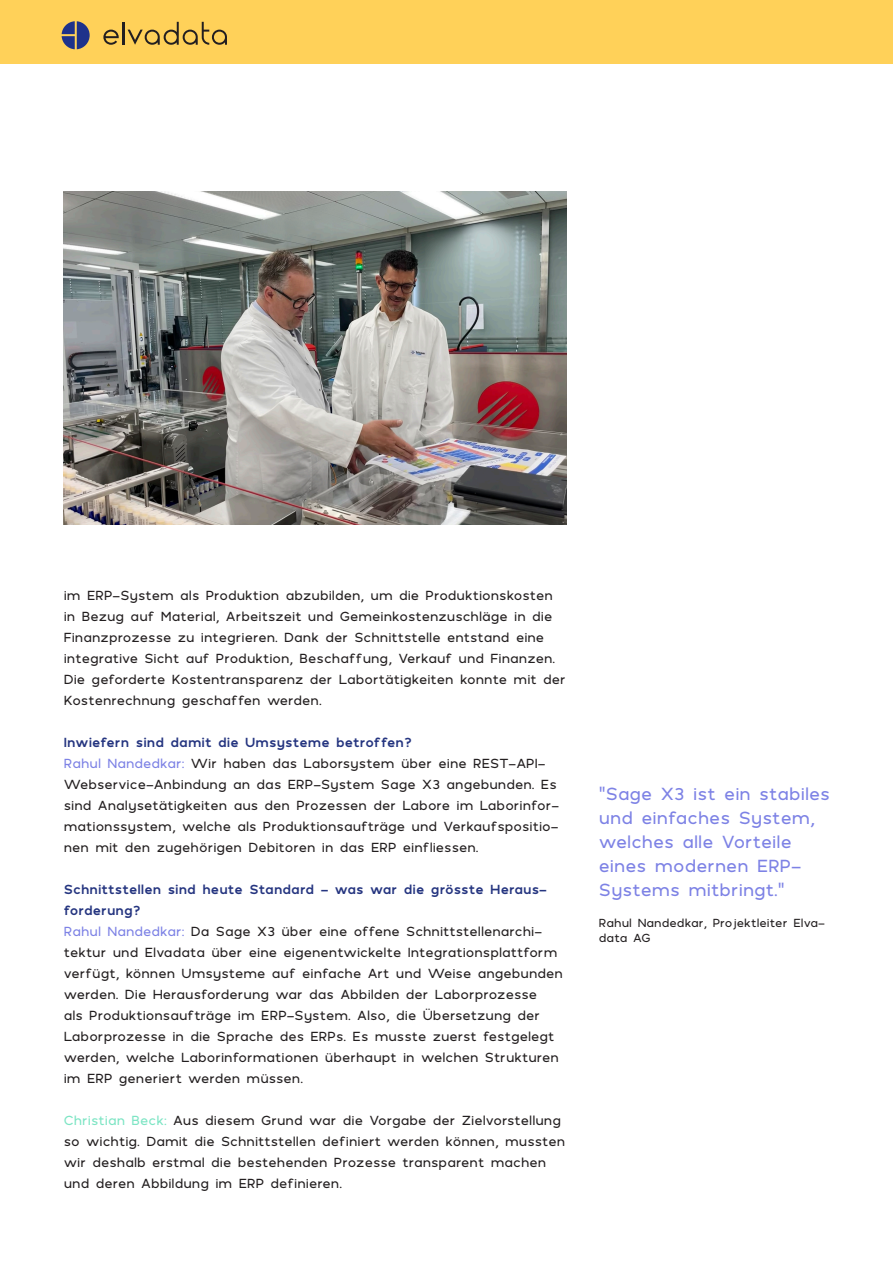
<style>
.page{position:relative;width:893px;height:1263px;background:#fff}
.page>*{position:absolute;margin:0;border:0;box-sizing:border-box;transform-origin:0 0}
.Zitat{font:18px/24px "Polly";color:#7d82e5}
.copy{font:13.5px/21px "Polly";color:#231f20}
.copy-2{font:700 13.5px/21px "Polly";color:#253580}
.Zitatname{font:12px/14.4px "Polly";color:#231f20}
.s1{color:#7d82e5}
.s2{color:#7de5c4}
</style>
<div class="page">
<div style="left:0;top:0;width:893px;height:64px;background:#ffd159"></div>
<svg style="left:62px;top:21px;width:28px;height:28px"></svg>
<hr style="left:122px;top:22px;width:2px;height:23px;background:#231f20">
<svg style="left:128px;top:22px;width:99px;height:23px"></svg>
<svg style="left:103px;top:30px;width:16px;height:15px"></svg>
<img style="left:64px;top:191px;width:503px;height:334px">
<p class="copy" style="left:64px;top:585px;width:504px">im ERP-System als Produktion abzubilden, um die Produktionskosten in Bezug auf Material, Arbeitszeit und Gemeinkostenzuschläge in die Finanzprozesse zu integrieren. Dank der Schnittstelle entstand eine integrative Sicht auf Produktion, Beschaffung, Verkauf und Finanzen.<br>Die geforderte Kostentransparenz der Labortätigkeiten konnte mit der Kostenrechnung geschaffen werden.</p>
<p class="copy-2" style="left:64px;top:731px;width:350px">Inwiefern sind damit die Umsysteme betroffen?</p>
<p class="copy" style="left:64px;top:753px;width:497px"><span class="s1">Rahul Nandedkar:</span> Wir haben das Laborsystem über eine REST-API-Webservice-Anbindung an das ERP-System Sage X3 angebunden. Es sind Analysetätigkeiten aus den Prozessen der Labore im Laborinfor&shy;mationssystem, welche als Produktionsaufträge und Verkaufspositio&shy;nen mit den zugehörigen Debitoren in das ERP einfliessen.</p>
<p class="copy-2" style="left:64px;top:878px;width:485px">Schnittstellen sind heute Standard – was war die grösste Heraus&shy;forderung?</p>
<p class="copy" style="left:64px;top:921px;width:501px"><span class="s1">Rahul Nandedkar:</span> Da Sage X3 über eine offene Schnittstellenarchi&shy;tektur und Elvadata über eine eigenentwickelte Integrationsplattform verfügt, können Umsysteme auf einfache Art und Weise angebunden werden. Die Herausforderung war das Abbilden der Laborprozesse<br>als Produktionsaufträge im ERP-System. Also, die Übersetzung der Laborprozesse in die Sprache des ERPs. Es musste zuerst festgelegt werden, welche Laborinformationen überhaupt in welchen Strukturen im ERP generiert werden müssen.</p>
<p class="copy" style="left:64px;top:1110px;width:503px"><span class="s2">Christian Beck:</span> Aus diesem Grund war die Vorgabe der Zielvorstellung so wichtig. Damit die Schnittstellen definiert werden können, mussten wir deshalb erstmal die bestehenden Prozesse transparent machen und deren Abbildung im ERP definieren.</p>
<p class="Zitat" style="left:599px;top:781px;width:233px">”Sage X3 ist ein stabiles und einfaches System, welches alle Vorteile eines modernen ERP-<br>Systems mitbringt.”</p>
<p class="Zitatname" style="left:599px;top:916px;width:228px">Rahul Nandedkar, Projektleiter Elva&shy;data AG</p>
</div>
